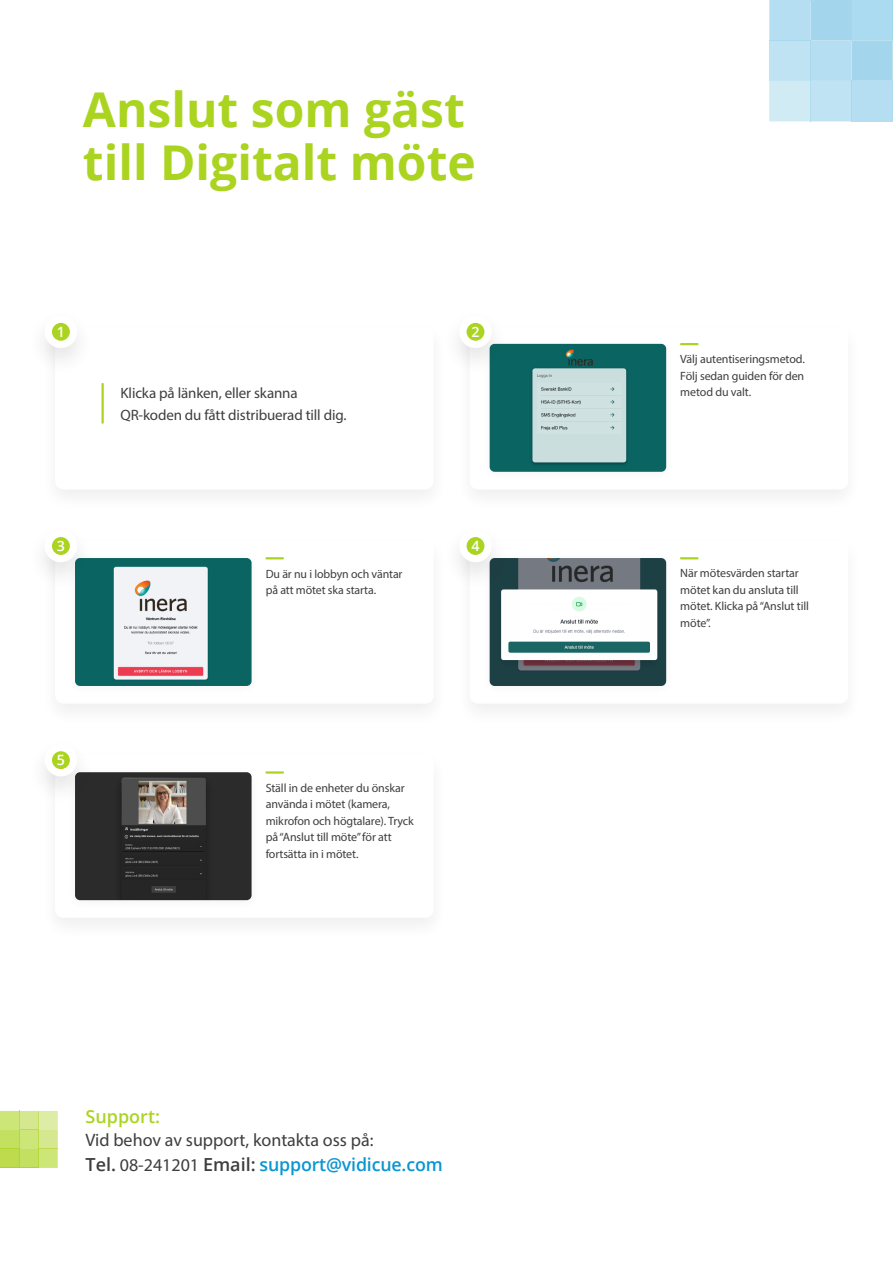
<style>
.page{position:relative;width:893px;height:1263px;background:#fff}
.page>*{position:absolute;margin:0;border:0;box-sizing:border-box;transform-origin:0 0}
.t1{font:700 48px "Open Sans";color:#abd421}
.t2{font:600 18px "Open Sans";letter-spacing:-.01em;color:#0a96d1}
.t3{font:18px "Myriad Pro";color:#3e3e3f}
.t4{font:600 18px "Open Sans";color:#abd421}
.t5{font:15px "Myriad Pro";letter-spacing:-.01em;color:#3e3e3f}
.t6{font:600 14.25px "Open Sans";color:#fff}
.t7{font:12px/16.5px "Myriad Pro";letter-spacing:-.01em;color:#3e3e3f}
.s1{color:#3e3e3f}
.s2{font-family:"Myriad Pro";font-weight:400;color:#3e3e3f}
</style>
<div class="page">
<hr style="left:102px;top:384px;width:2px;height:39px;background:#abd421">
<div style="left:27px;top:309px;width:68px;height:68px;background:#231f20;opacity:.12"></div>
<div style="left:45px;top:316px;width:32px;height:32px;background:#fff;border-radius:50%"></div>
<div style="left:52px;top:323px;width:18px;height:18px;background:#abd421;border-radius:50%"></div>
<div style="left:481px;top:336px;width:195px;height:147px;background:#231f20;opacity:.05"></div>
<img style="left:490px;top:344px;width:176px;height:128px">
<svg style="left:681px;top:343px;width:16px;height:2px"></svg>
<div style="left:441px;top:309px;width:69px;height:68px;background:#231f20;opacity:.12"></div>
<div style="left:459px;top:316px;width:33px;height:32px;background:#fff;border-radius:50%"></div>
<div style="left:467px;top:323px;width:17px;height:18px;background:#abd421;border-radius:50%"></div>
<img style="left:75px;top:772px;width:177px;height:128px">
<hr style="left:266px;top:771px;width:17px;height:3px;background:#abd421">
<div style="left:27px;top:737px;width:68px;height:69px;background:#231f20;opacity:.12"></div>
<div style="left:45px;top:744px;width:32px;height:32px;background:#fff;border-radius:50%"></div>
<div style="left:52px;top:751px;width:18px;height:18px;background:#abd421;border-radius:50%"></div>
<img style="left:75px;top:558px;width:177px;height:128px">
<svg style="left:266px;top:557px;width:17px;height:2px"></svg>
<div style="left:27px;top:523px;width:68px;height:69px;background:#231f20;opacity:.12"></div>
<div style="left:45px;top:530px;width:32px;height:32px;background:#fff;border-radius:50%"></div>
<div style="left:52px;top:537px;width:18px;height:18px;background:#abd421;border-radius:50%"></div>
<img style="left:490px;top:558px;width:176px;height:128px">
<svg style="left:681px;top:557px;width:16px;height:2px"></svg>
<div style="left:441px;top:523px;width:69px;height:69px;background:#231f20;opacity:.12"></div>
<div style="left:459px;top:530px;width:33px;height:32px;background:#fff;border-radius:50%"></div>
<div style="left:467px;top:537px;width:17px;height:18px;background:#abd421;border-radius:50%"></div>
<svg style="left:769px;top:0;width:124px;height:121px;background:#b5def0"></svg>
<svg style="left:0;top:1111px;width:58px;height:57px;background:#cbe475"></svg>
<p class="t1" style="left:83px;top:76px;width:383px">Anslut som gäst</p>
<p class="t1" style="left:83px;top:128px;width:394px">till Digitalt möte</p>
<p class="t6" style="left:57px;top:322px;width:10px">1</p>
<p class="t6" style="left:57px;top:536px;width:10px">3</p>
<p class="t5" style="left:121px;top:383px;width:179px">Klicka på länken, eller skanna</p>
<p class="t5" style="left:121px;top:406px;width:227px">QR-koden du fått distribuerad till dig.</p>
<p class="t7" style="left:266px;top:565px;width:138px">Du är nu i lobbyn och väntar på att mötet ska starta.</p>
<p class="t6" style="left:471px;top:322px;width:10px">2</p>
<p class="t6" style="left:471px;top:536px;width:10px">4</p>
<p class="t6" style="left:57px;top:750px;width:10px">5</p>
<p class="t7" style="left:266px;top:779px;width:150px">Ställ in de enheter du önskar använda i mötet (kamera, mikrofon och högtalare). Tryck på “Anslut till möte” för att fortsätta in i mötet.</p>
<p class="t4" style="left:85px;top:1104px;width:76px">Support:</p>
<p class="t3" style="left:85px;top:1128px;width:289px">Vid behov av support, kontakta oss på:</p>
<p class="t2" style="left:85px;top:1152px;width:359px"><span class="s1">Tel.</span> <span class="s2">08-241201</span> <span class="s1">Email:</span> support@vidicue.com</p>
<p class="t7" style="left:680px;top:351px;width:126px;text-align:justify">Välj autentiseringsmetod.<br>Följ sedan guiden för den metod du valt.</p>
<p class="t7" style="left:680px;top:565px;width:130px">När mötesvärden startar mötet kan du ansluta till mötet. Klicka på “Anslut till möte”.</p>
</div>
